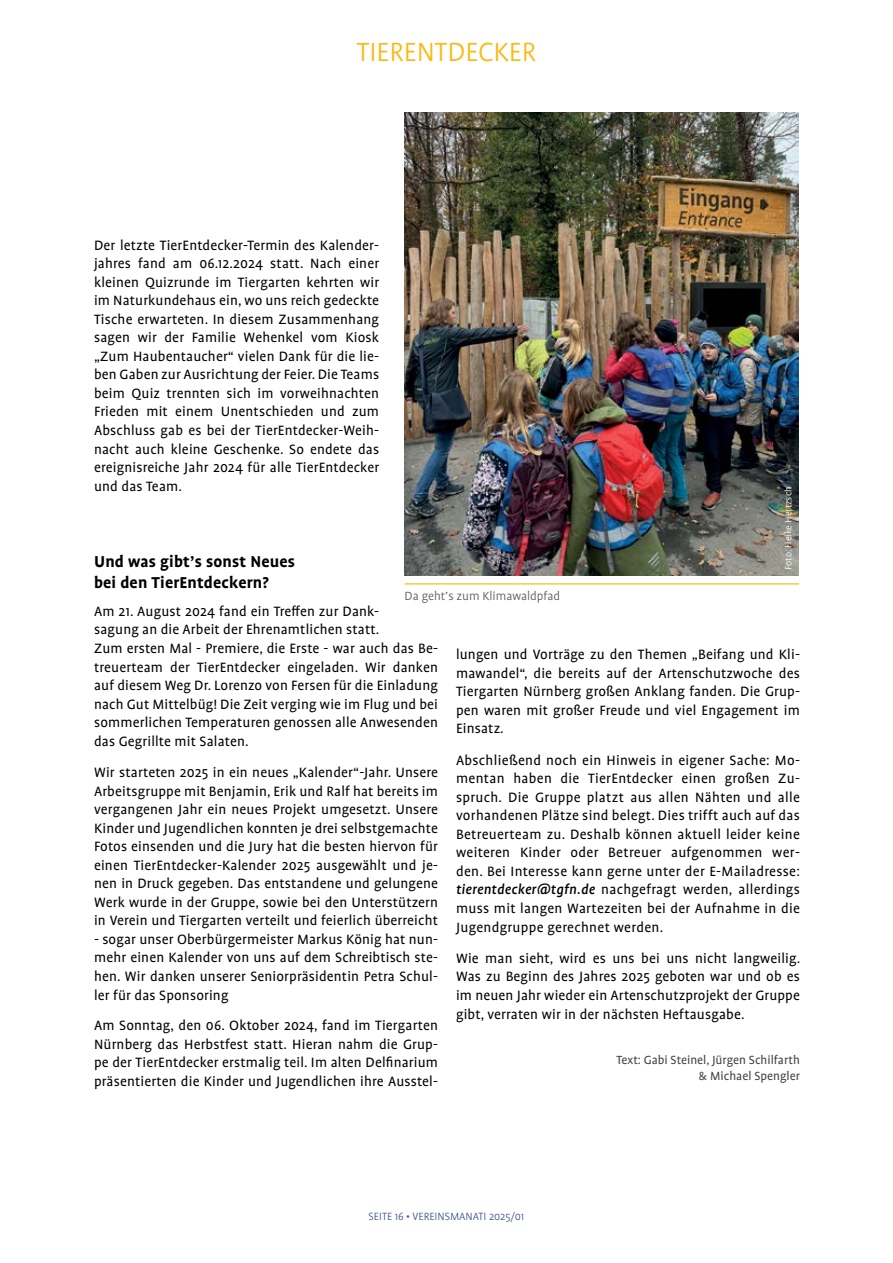
<style>
.page{position:relative;width:893px;height:1263px;background:#fff}
.page>*{position:absolute;margin:0;border:0;box-sizing:border-box;transform-origin:0 0}
.t1{font:300 30px "Profile OT";color:#fdb913}
.t2{font:700 18px/21px "Profile OT";letter-spacing:.005em;color:#000}
.t3{font:15.45px/18.6px "Profile OT";letter-spacing:.01em;color:#000;text-align:justify}
.t4{font:13.5px/16.2px "Profile OT";color:#414042;text-align:right}
.t5{font:300 13.5px "Profile OT";color:#58595b}
.t6{font:300 12px "Profile OT";color:#41568d}
.t7{font:300 10.5px "Profile OT";color:#fff}
.s1{font-weight:500;font-style:italic}
</style>
<div class="page">
<img style="left:405px;top:113px;width:394px;height:463px">
<hr style="left:405px;top:583px;width:394px;height:1px;background:#fdb913">
<h1 class="t1" style="left:357px;top:36px;width:181px">TIERENTDECKER</h1>
<p class="t3" style="left:94px;top:236px;width:287px">Der letzte TierEntdecker-Termin des Kalender&shy;jahres fand am 06.12.2024 statt. Nach einer kleinen Quizrunde im Tiergarten kehrten wir im Naturkundehaus ein, wo uns reich gedeckte Tische erwarteten. In diesem Zusammenhang sagen wir der Familie Wehenkel vom Kiosk „Zum Haubentaucher“ vielen Dank für die lie&shy;ben Gaben zur Ausrichtung der Feier. Die Teams beim Quiz trennten sich im vorweihnachten Frieden mit einem Unentschieden und zum Abschluss gab es bei der TierEntdecker-Weih&shy;nacht auch kleine Geschenke. So endete das ereignisreiche Jahr 2024 für alle TierEntdecker und das Team.</p>
<p class="t7" style="left:783px;top:570px;width:84px;rotate:-90deg">Foto: Heike Hertzsch</p>
<p class="t2" style="left:94px;top:552px;width:202px">Und was gibt’s sonst Neues bei den TierEntdeckern?</p>
<p class="t3" style="left:94px;top:603px;width:345px;text-align:left">Am 21. August 2024 fand ein Treffen zur Dank-<br>sagung an die Arbeit der Ehrenamtlichen statt.<br>Zum ersten Mal - Premiere, die Erste - war auch das Be&shy;treuerteam der TierEntdecker eingeladen. Wir danken auf diesem Weg Dr. Lorenzo von Fersen für die Einladung nach Gut Mittelbüg! Die Zeit verging wie im Flug und bei sommerlichen Temperaturen genossen alle Anwesenden das Gegrillte mit Salaten.</p>
<p class="t3" style="left:94px;top:764px;width:345px">Wir starteten 2025 in ein neues „Kalender“-Jahr. Unsere Arbeitsgruppe mit Benjamin, Erik und Ralf hat bereits im vergangenen Jahr ein neues Projekt umgesetzt. Unsere Kinder und Jugendlichen konnten je drei selbstgemachte Fotos einsenden und die Jury hat die besten hiervon für einen TierEntdecker-Kalender 2025 ausgewählt und je&shy;nen in Druck gegeben. Das entstandene und gelungene Werk wurde in der Gruppe, sowie bei den Unterstützern in Verein und Tiergarten verteilt und feierlich überreicht</p>
<p class="t3" style="left:94px;top:931px;width:345px">- sogar unser Oberbürgermeister Markus König hat nun&shy;mehr einen Kalender von uns auf dem Schreibtisch ste&shy;hen. Wir danken unserer Seniorpräsidentin Petra Schul&shy;ler für das Sponsoring</p>
<p class="t3" style="left:94px;top:1017px;width:345px">Am Sonntag, den 06. Oktober 2024, fand im Tiergarten Nürnberg das Herbstfest statt. Hieran nahm die Grup&shy;pe der TierEntdecker erstmalig teil. Im alten Delfinarium präsentierten die Kinder und Jugendlichen ihre Ausstel-</p>
<p class="t5" style="left:405px;top:589px;width:157px">Da geht’s zum Klimawaldpfad</p>
<p class="t3" style="left:456px;top:646px;width:345px">lungen und Vorträge zu den Themen „Beifang und Kli&shy;mawandel“, die bereits auf der Artenschutzwoche des Tiergarten Nürnberg großen Anklang fanden. Die Grup&shy;pen waren mit großer Freude und viel Engagement im Einsatz.</p>
<p class="t3" style="left:456px;top:751px;width:345px">Abschließend noch ein Hinweis in eigener Sache: Mo&shy;mentan haben die TierEntdecker einen großen Zu&shy;spruch. Die Gruppe platzt aus allen Nähten und alle vorhandenen Plätze sind belegt. Dies trifft auch auf das Betreuerteam zu. Deshalb können aktuell leider keine weiteren Kinder oder Betreuer aufgenommen wer&shy;den. Bei Interesse kann gerne unter der E-Mailadresse: <span class="s1">tierentdecker@tgfn.de</span> nachgefragt werden, allerdings muss mit langen Wartezeiten bei der Aufnahme in die Jugendgruppe gerechnet werden.</p>
<p class="t3" style="left:456px;top:950px;width:346px">Wie man sieht, wird es uns bei uns nicht langweilig.<br>Was zu Beginn des Jahres 2025 geboten war und ob es im neuen Jahr wieder ein Artenschutzprojekt der Gruppe gibt, verraten wir in der nächsten Heftausgabe.</p>
<p class="t4" style="left:617px;top:1053px;width:185px">Text: Gabi Steinel, Jürgen Schilfarth &amp; Michael Spengler</p>
<p class="t6" style="left:369px;top:1210px;width:157px">SEITE 16 • VEREINSMANATI 2025/01</p>
</div>
